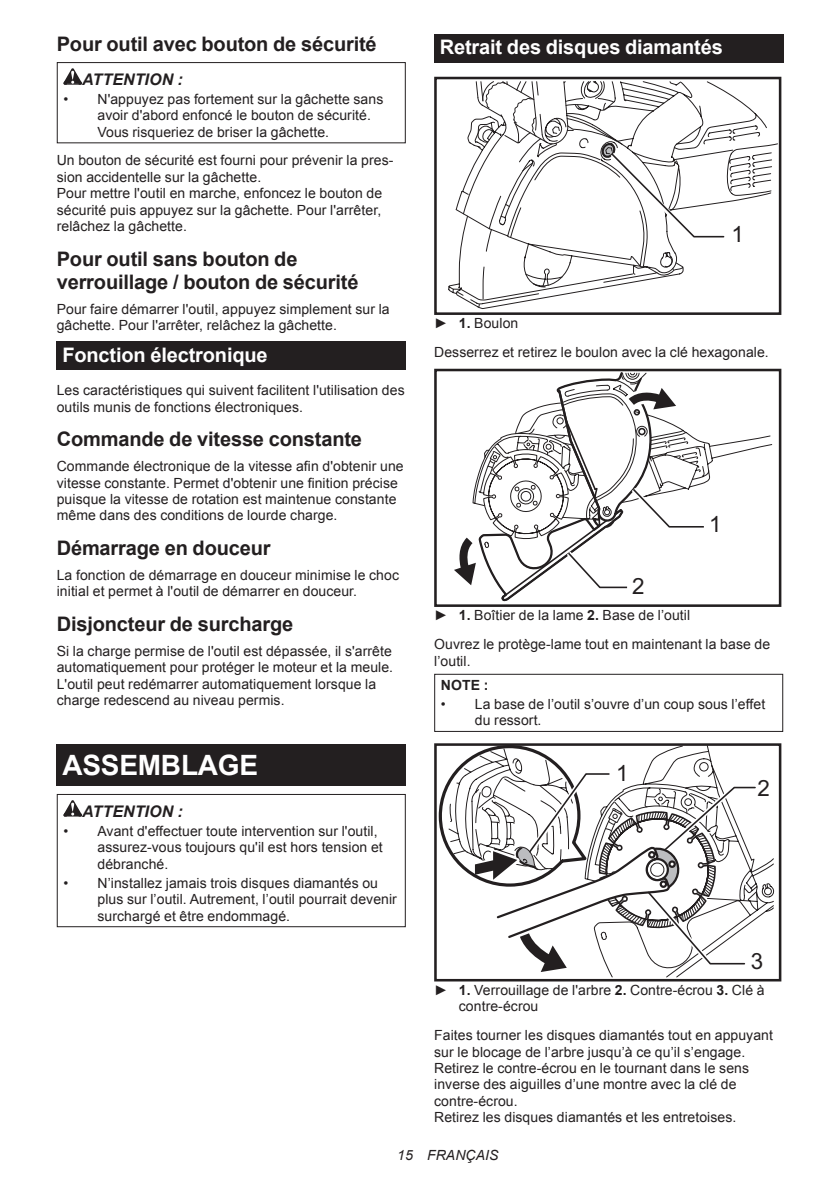
<style>
.page{position:relative;width:840px;height:1191px;background:#fff}
.page>*{position:absolute;margin:0;border:0;box-sizing:border-box;transform-origin:0 0}
.t1{font:700 28px "Arial";letter-spacing:-.01em;color:#fff}
.t2{font:22.4px "Arial";color:#231f20}
.t3{font:700 20px/23.4px "Arial";letter-spacing:-.01em;color:#231f20}
.t4{font:700 20px "Arial";letter-spacing:-.01em;color:#fff}
.t5{font:italic 700 16px "Arial";letter-spacing:.005em;color:#231f20}
.t6{font:14px/16.4px "Arial";letter-spacing:.005em;color:#231f20}
.t7{font:italic 14px "Arial";letter-spacing:.005em;color:#231f20}
.t8{font:700 14px "Arial";color:#231f20}
.s1{font-weight:700}
</style>
<div class="page">
<svg style="left:63px;top:68px;width:19px;height:17px"></svg>
<div style="left:57px;top:62px;width:348px;height:81px;border:1px solid #231f20"></div>
<div style="left:57px;top:342px;width:348px;height:28px;background:#231f20"></div>
<div style="left:57px;top:745px;width:348px;height:41px;background:#231f20"></div>
<svg style="left:63px;top:800px;width:19px;height:16px"></svg>
<div style="left:57px;top:794px;width:348px;height:133px;border:1px solid #231f20"></div>
<div style="left:434px;top:34px;width:348px;height:29px;background:#231f20"></div>
<svg style="left:448px;top:93px;width:329px;height:216px"></svg>
<svg style="left:521px;top:125px;width:250px;height:162px"></svg>
<div style="left:434px;top:77px;width:347px;height:238px;border:3px solid #231f20"></div>
<svg style="left:454px;top:80px;width:274px;height:195px"></svg>
<div style="left:434px;top:369px;width:347px;height:238px;border:3px solid #231f20"></div>
<svg style="left:453px;top:372px;width:319px;height:228px"></svg>
<div style="left:434px;top:674px;width:348px;height:58px;border:1px solid #231f20"></div>
<svg style="left:609px;top:858px;width:165px;height:119px"></svg>
<div style="left:434px;top:743px;width:347px;height:238px;border:3px solid #231f20"></div>
<svg style="left:437px;top:744px;width:322px;height:228px"></svg>
<h3 class="t3" style="left:57px;top:33px;width:321px">Pour outil avec bouton de sécurité</h3>
<p class="t5" style="left:82px;top:68px;width:102px">ATTENTION :</p>
<p class="t6" style="left:97px;top:91px;width:287px;text-indent:-34px">• N'appuyez pas fortement sur la gâchette sans avoir d'abord enfoncé le bouton de sécurité.<br>Vous risqueriez de briser la gâchette.</p>
<p class="t6" style="left:57px;top:152px;width:338px">Un bouton de sécurité est fourni pour prévenir la pres&shy;sion accidentelle sur la gâchette.<br>Pour mettre l'outil en marche, enfoncez le bouton de sécurité puis appuyez sur la gâchette. Pour l'arrêter, relâchez la gâchette.</p>
<h3 class="t3" style="left:57px;top:247px;width:303px">Pour outil sans bouton de verrouillage / bouton de sécurité</h3>
<p class="t6" style="left:57px;top:301px;width:334px">Pour faire démarrer l'outil, appuyez simplement sur la gâchette. Pour l'arrêter, relâchez la gâchette.</p>
<h3 class="t4" style="left:62px;top:341px;width:207px">Fonction électronique</h3>
<p class="t6" style="left:57px;top:382px;width:349px">Les caractéristiques qui suivent facilitent l'utilisation des outils munis de fonctions électroniques.</p>
<h3 class="t3" style="left:57px;top:428px;width:306px">Commande de vitesse constante</h3>
<p class="t6" style="left:57px;top:458px;width:348px">Commande électronique de la vitesse afin d'obtenir une vitesse constante. Permet d'obtenir une finition précise puisque la vitesse de rotation est maintenue constante même dans des conditions de lourde charge.</p>
<h3 class="t3" style="left:57px;top:537px;width:215px">Démarrage en douceur</h3>
<p class="t6" style="left:57px;top:567px;width:343px">La fonction de démarrage en douceur minimise le choc initial et permet à l'outil de démarrer en douceur.</p>
<h3 class="t3" style="left:57px;top:613px;width:238px">Disjoncteur de surcharge</h3>
<p class="t6" style="left:57px;top:643px;width:338px">Si la charge permise de l'outil est dépassée, il s'arrête automatiquement pour protéger le moteur et la meule.<br>L'outil peut redémarrer automatiquement lorsque la charge redescend au niveau permis.</p>
<h1 class="t1" style="left:62px;top:746px;width:197px">ASSEMBLAGE</h1>
<p class="t5" style="left:82px;top:800px;width:102px">ATTENTION :</p>
<p class="t6" style="left:97px;top:822px;width:286px;text-indent:-34px">• Avant d'effectuer toute intervention sur l'outil, assurez-vous toujours qu'il est hors tension et débranché.</p>
<p class="t6" style="left:97px;top:874px;width:301px;text-indent:-34px">• N’installez jamais trois disques diamantés ou plus sur l’outil. Autrement, l’outil pourrait devenir surchargé et être endommagé.</p>
<h3 class="t4" style="left:439px;top:34px;width:284px">Retrait des disques diamantés</h3>
<h2 class="t2" style="left:731px;top:219px;width:14px">1</h2>
<p class="t6" style="left:434px;top:309px;width:336px;line-height:28.8px">► <span class="s1">1.</span> Boulon<br>Desserrez et retirez le boulon avec la clé hexagonale.</p>
<h2 class="t2" style="left:708px;top:509px;width:14px">1</h2>
<h2 class="t2" style="left:631px;top:571px;width:14px">2</h2>
<p class="t6" style="left:434px;top:601px;width:337px;line-height:28.8px">► <span class="s1">1.</span> Boîtier de la lame <span class="s1">2.</span> Base de l’outil<br>Ouvrez le protège-lame tout en maintenant la base de</p>
<p class="t6" style="left:434px;top:653px;width:38px">l’outil.</p>
<p class="t8" style="left:440px;top:675px;width:49px">NOTE :</p>
<p class="t6" style="left:474px;top:696px;width:292px;text-indent:-34px">• La base de l’outil s’ouvre d’un coup sous l’effet du ressort.</p>
<h2 class="t2" style="left:615px;top:758px;width:14px">1</h2>
<h2 class="t2" style="left:757px;top:774px;width:14px">2</h2>
<h2 class="t2" style="left:750px;top:946px;width:14px">3</h2>
<p class="t6" style="left:458px;top:982px;width:307px;text-indent:-25px">► <span class="s1">1.</span> Verrouillage de l'arbre <span class="s1">2.</span> Contre-écrou <span class="s1">3.</span> Clé à contre-écrou</p>
<p class="t6" style="left:434px;top:1027px;width:340px">Faites tourner les disques diamantés tout en appuyant sur le blocage de l’arbre jusqu’à ce qu’il s’engage.<br>Retirez le contre-écrou en le tournant dans le sens inverse des aiguilles d’une montre avec la clé de contre-écrou.<br>Retirez les disques diamantés et les entretoises.</p>
<p class="t7" style="left:397px;top:1146px;width:103px">15 FRANÇAIS</p>
</div>
